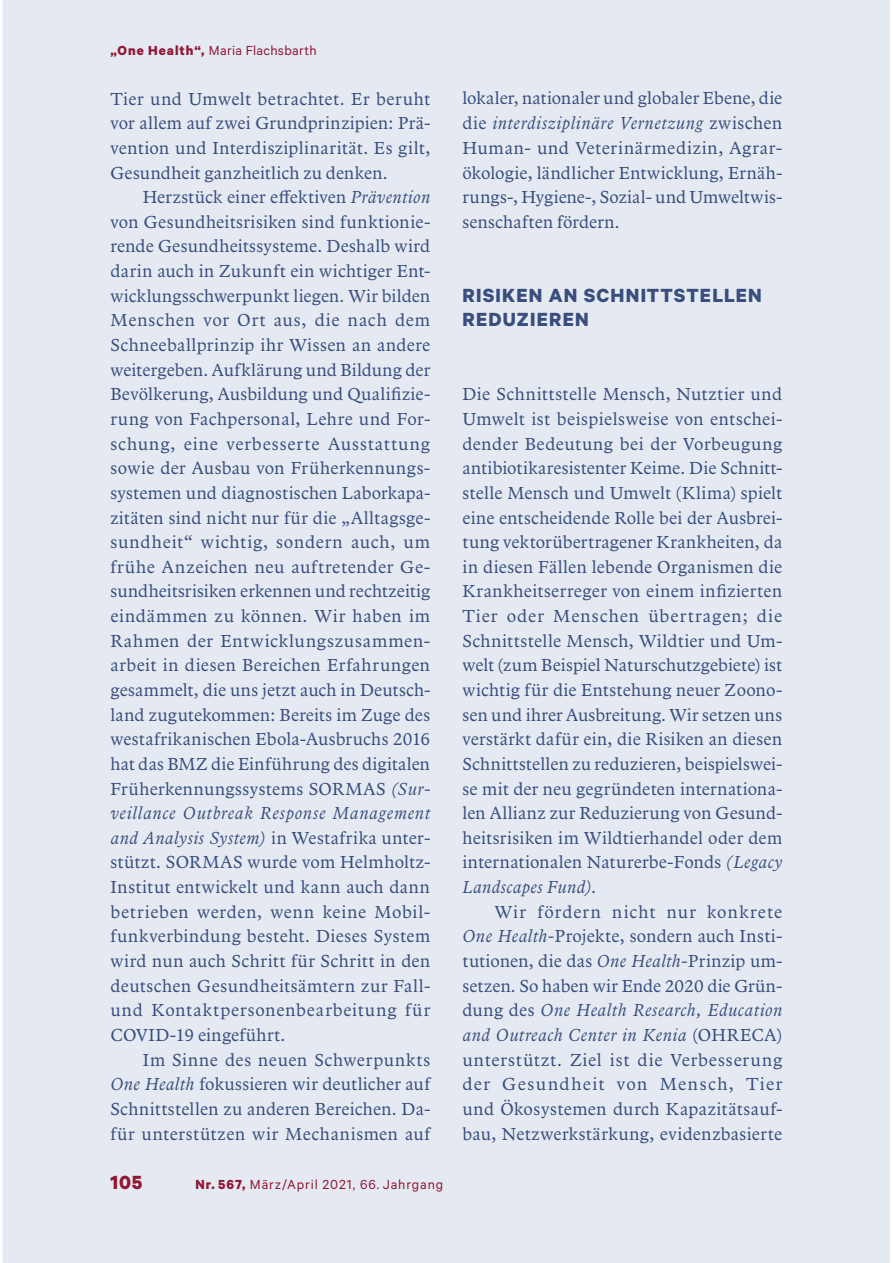
<style>
.page{position:relative;width:893px;height:1263px;background:#fff}
.page>*{position:absolute;margin:0;border:0;box-sizing:border-box;transform-origin:0 0}
.t1{font:700 21.45px/24.6px "Calibre";letter-spacing:.055em;color:#394e7d}
.t2{font:700 21.45px "Calibre";color:#901835}
.t3{font:18px/24.6px "Arbesco DT";letter-spacing:.02em;color:#394e7d;text-align:justify}
.t4{font:14.85px "Calibre";letter-spacing:.055em;color:#901835}
.t5{font:14.85px "Calibre";letter-spacing:.025em;color:#901835}
.s1{font-weight:700}
.s2{font-style:italic}
</style>
<div class="page">
<div style="left:3px;top:0;width:887px;height:1263px;background:#e5eaf2"></div>
<p class="t5" style="left:110px;top:46px;width:208px"><span class="s1">„One Health“,</span> Maria Flachsbarth</p>
<p class="t3" style="left:110px;top:88px;width:321px">Tier und Umwelt betrachtet. Er beruht vor allem auf zwei Grundprinzipien: Prä&shy;vention und Interdisziplinarität. Es gilt, Gesundheit ganzheitlich zu denken.</p>
<p class="t3" style="left:110px;top:186px;width:321px;text-indent:32px">Herzstück einer effektiven <span class="s2">Prävention </span>von Gesundheitsrisiken sind funktionie&shy;rende Gesundheitssysteme. Deshalb wird darin auch in Zukunft ein wichtiger Ent&shy;wicklungsschwerpunkt liegen. Wir bilden Menschen vor Ort aus, die nach dem Schneeballprinzip ihr Wissen an andere weitergeben. Aufklärung und Bildung der Bevölkerung, Ausbildung und Qualifizie&shy;rung von Fachpersonal, Lehre und For&shy;schung, eine verbesserte Ausstattung sowie der Ausbau von Früherkennungs&shy;systemen und diagnostischen Laborkapa&shy;zitäten sind nicht nur für die „Alltagsge&shy;sundheit“ wichtig, sondern auch, um frühe Anzeichen neu auftretender Ge&shy;sundheitsrisiken erkennen und rechtzeitig eindämmen zu können. Wir haben im Rahmen der Entwicklungszusammen&shy;arbeit in diesen Bereichen Erfahrungen gesammelt, die uns jetzt auch in Deutsch&shy;land zugutekommen: Bereits im Zuge des westafrikanischen Ebola-Ausbruchs 2016 hat das BMZ die Einführung des digitalen Früherkennungssystems SORMAS <span class="s2">(Sur&shy;veillance Outbreak Response Management and Analysis System)</span> in Westafrika unter&shy;stützt. SORMAS wurde vom Helmholtz-Institut entwickelt und kann auch dann betrieben werden, wenn keine Mobil&shy;funkverbindung besteht. Dieses System wird nun auch Schritt für Schritt in den deutschen Gesundheitsämtern zur Fall&shy;und Kontaktpersonenbearbeitung für COVID-19 eingeführt.</p>
<p class="t3" style="left:110px;top:1048px;width:321px;text-indent:32px">Im Sinne des neuen Schwerpunkts <span class="s2">One Health</span> fokussieren wir deutlicher auf Schnittstellen zu anderen Bereichen. Da&shy;für unterstützen wir Mechanismen auf</p>
<p class="t2" style="left:110px;top:1169px;width:34px">105</p>
<p class="t4" style="left:195px;top:1179px;width:249px"><span class="s1">Nr. 567,</span> März/April 2021, 66. Jahrgang</p>
<p class="t3" style="left:462px;top:87px;width:321px">lokaler, nationaler und globaler Ebene, die die <span class="s2">interdisziplinäre Vernetzung</span> zwischen Human- und Veterinärmedizin, Agrar&shy;ökologie, ländlicher Entwicklung, Ernäh&shy;rungs-, Hygiene-, Sozial- und Umweltwis&shy;senschaften fördern.</p>
<p class="t1" style="left:462px;top:282px;width:301px">RISIKEN AN SCHNITTSTELLEN<br>REDUZIEREN</p>
<p class="t3" style="left:462px;top:383px;width:321px">Die Schnittstelle Mensch, Nutztier und Umwelt ist beispielsweise von entschei&shy;dender Bedeutung bei der Vorbeugung antibiotikaresistenter Keime. Die Schnitt&shy;stelle Mensch und Umwelt (Klima) spielt eine entscheidende Rolle bei der Ausbrei&shy;tung vektorübertragener Krankheiten, da in diesen Fällen lebende Organismen die Krankheitserreger von einem infizierten Tier oder Menschen übertragen; die Schnittstelle Mensch, Wildtier und Um&shy;welt (zum Beispiel Naturschutzgebiete) ist wichtig für die Entstehung neuer Zoono&shy;sen und ihrer Ausbreitung. Wir setzen uns verstärkt dafür ein, die Risiken an diesen Schnittstellen zu reduzieren, beispielswei&shy;se mit der neu gegründeten internationa&shy;len Allianz zur Reduzierung von Gesund&shy;heitsrisiken im Wildtierhandel oder dem internationalen Naturerbe-Fonds <span class="s2">(Legacy Landscapes Fund).</span></p>
<p class="t3" style="left:462px;top:901px;width:321px;text-indent:32px">Wir fördern nicht nur konkrete <span class="s2">One Health-</span>Projekte, sondern auch Insti&shy;tutionen, die das <span class="s2">One Health-</span>Prinzip um&shy;setzen. So haben wir Ende 2020 die Grün&shy;dung des <span class="s2">One Health Research, Education and Outreach Center in Kenia</span> (OHRECA) unterstützt. Ziel ist die Verbesserung der Gesundheit von Mensch, Tier und Ökosystemen durch Kapazitätsauf&shy;bau, Netzwerkstärkung, evidenzbasierte</p>
</div>
